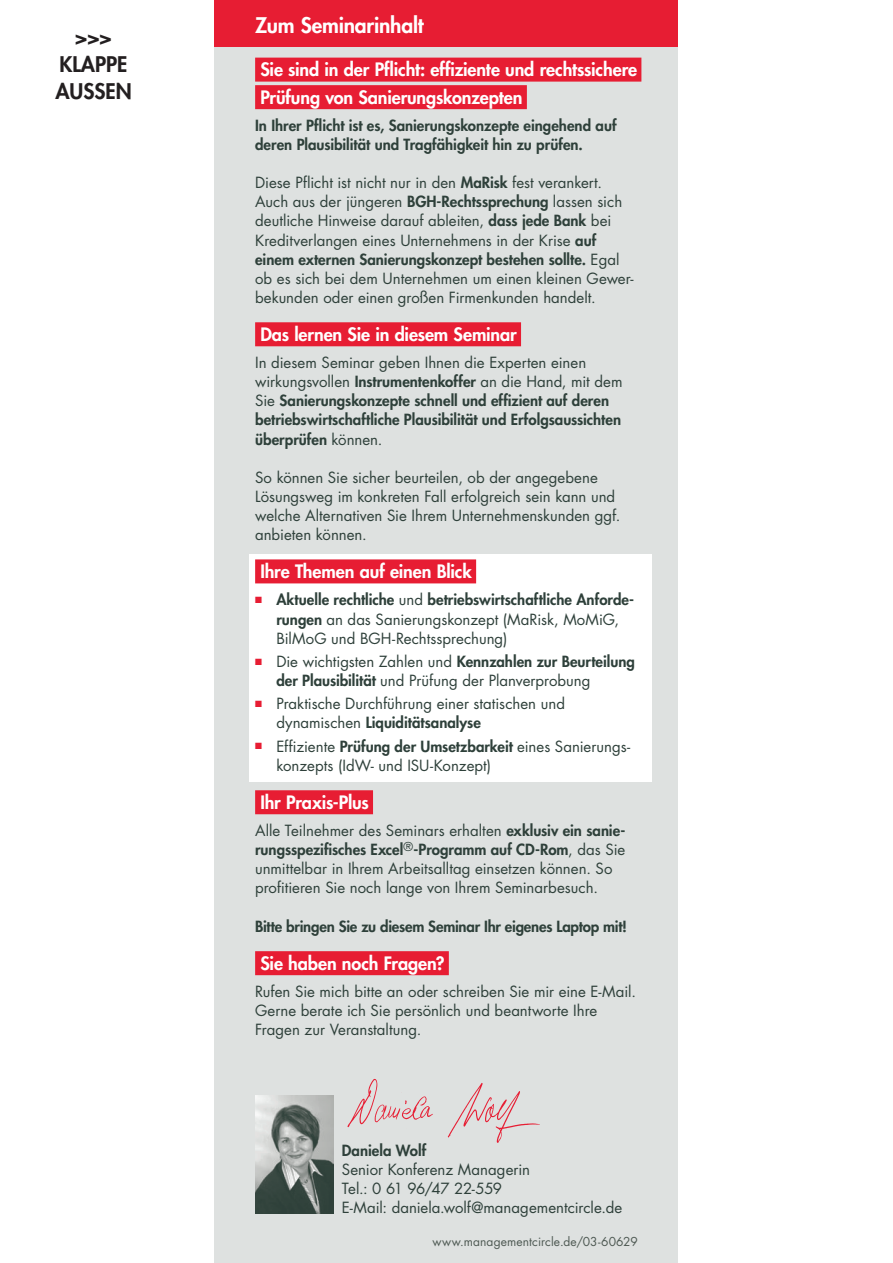
<style>
.page{position:relative;width:893px;height:1263px;background:#fff}
.page>*{position:absolute;margin:0;border:0;box-sizing:border-box;transform-origin:0 0}
.t1{font:800 21px "Futura Std";letter-spacing:-.01em;color:#fff}
.t2{font:800 21px/27px "Futura Std";color:#231f20}
.t3{font:800 18px/27.6px "Futura Std";letter-spacing:-.005em;color:#fff}
.t4{font:15px/19px "Futura Std";color:#2e403a}
.t5{font:800 15px/19px "Futura Std";letter-spacing:-.005em;color:#2e403a}
.t6{font:12px "Futura Std";letter-spacing:.01em;color:#4e5953}
.s1{font-weight:800}
.s2{font-weight:400}
.s3{color:#e71d33}
</style>
<div class="page">
<div style="left:215px;top:30px;width:463px;height:1233px;background:#dee1e0"></div>
<div style="left:215px;top:0;width:463px;height:47px;background:#e71d33"></div>
<img style="left:255px;top:1095px;width:78px;height:118px">
<img style="left:347px;top:1078px;width:193px;height:65px">
<div style="left:249px;top:554px;width:402px;height:227px;background:#fff"></div>
<div style="left:255px;top:58px;width:386px;height:24px;background:#e71d33"></div>
<div style="left:255px;top:85px;width:272px;height:24px;background:#e71d33"></div>
<div style="left:255px;top:322px;width:266px;height:24px;background:#e71d33"></div>
<div style="left:255px;top:559px;width:221px;height:24px;background:#e71d33"></div>
<div style="left:255px;top:790px;width:118px;height:24px;background:#e71d33"></div>
<div style="left:255px;top:951px;width:194px;height:24px;background:#e71d33"></div>
<h1 class="t2" style="left:55px;top:23px;width:58px;text-indent:20px">&gt;&gt;&gt;<br>Klappe<br>Ausse</h1>
<h1 class="t2" style="left:116px;top:77px;width:17px">n</h1>
<h1 class="t1" style="left:255px;top:12px;width:170px">Zum Seminarinhalt</h1>
<p class="t3" style="left:260px;top:56px;width:378px">Sie sind in der Pflicht: effiziente und rechtssichere<br>Prüfung von Sanierungskonzepten</p>
<p class="t5" style="left:255px;top:116px;width:363px">In Ihrer Pflicht ist es, Sanierungskonzepte eingehend auf deren Plausibilität und Tragfähigkeit hin zu prüfen.</p>
<p class="t4" style="left:255px;top:173px;width:380px">Diese Pflicht ist nicht nur in den <span class="s1">MaRisk</span> fest verankert.<br>Auch aus der jüngeren <span class="s1">BGH-Rechtssprechung</span> lassen sich deutliche Hinweise darauf ableiten, <span class="s1">dass jede Bank</span> bei Kreditverlangen eines Unternehmens in der Krise <span class="s1">auf einem externen Sanierungskonzept bestehen sollte.</span> Egal ob es sich bei dem Unternehmen um einen kleinen Gewer&shy;bekunden oder einen großen Firmenkunden handelt.</p>
<p class="t3" style="left:260px;top:320px;width:258px">Das lernen Sie in diesem Seminar</p>
<p class="t5" style="left:255px;top:353px;width:369px"><span class="s2">In diesem Seminar geben Ihnen die Experten einen wirkungsvollen</span> Instrumentenkoffer <span class="s2">an die Hand, mit dem Sie</span> Sanierungskonzepte schnell und effizient auf deren betriebswirtschaftliche Plausibilität und Erfolgsaussichten überprüfen <span class="s2">können.</span></p>
<p class="t4" style="left:255px;top:468px;width:367px">So können Sie sicher beurteilen, ob der angegebene Lösungsweg im konkreten Fall erfolgreich sein kann und welche Alternativen Sie Ihrem Unternehmenskunden ggf. anbieten können.</p>
<p class="t3" style="left:260px;top:557px;width:213px">Ihre Themen auf einen Blick</p>
<p class="t4" style="left:276px;top:591px;width:359px;text-indent:-21px"><span class="s3">■</span> <span class="s1">Aktuelle rechtliche</span> und <span class="s1">betriebswirtschaftliche Anforde&shy;rungen</span> an das Sanierungskonzept (MaRisk, MoMiG,<br>BilMoG und BGH-Rechtssprechung)</p>
<p class="t4" style="left:276px;top:652px;width:360px;text-indent:-21px"><span class="s3">■</span> Die wichtigsten Zahlen und <span class="s1">Kennzahlen zur Beurteilung der Plausibilität</span> und Prüfung der Planverprobung</p>
<p class="t4" style="left:276px;top:694px;width:290px;text-indent:-21px"><span class="s3">■</span> Praktische Durchführung einer statischen und dynamischen <span class="s1">Liquiditätsanalyse</span></p>
<p class="t4" style="left:276px;top:737px;width:355px;text-indent:-21px"><span class="s3">■</span> Effiziente <span class="s1">Prüfung der Umsetzbarkeit</span> eines Sanierungs&shy;konzepts (IdW- und ISU-Konzept)</p>
<p class="t3" style="left:260px;top:788px;width:110px">Ihr Praxis-Plus</p>
<p class="t4" style="left:255px;top:821px;width:372px">Alle Teilnehmer des Seminars erhalten <span class="s1">exklusiv ein sanie&shy;rungsspezifisches Excel</span><sup>®</sup><span class="s1">-Programm auf CD-Rom</span>, das Sie unmittelbar in Ihrem Arbeitsalltag einsetzen können. So profitieren Sie noch lange von Ihrem Seminarbesuch.</p>
<p class="t5" style="left:255px;top:916px;width:373px">Bitte bringen Sie zu diesem Seminar Ihr eigenes Laptop mit!</p>
<p class="t3" style="left:260px;top:949px;width:186px">Sie haben noch Fragen?</p>
<p class="t4" style="left:255px;top:982px;width:382px">Rufen Sie mich bitte an oder schreiben Sie mir eine E-Mail.<br>Gerne berate ich Sie persönlich und beantworte Ihre<br>Fragen zur Veranstaltung.</p>
<p class="t5" style="left:342px;top:1141px;width:86px">Daniela Wolf</p>
<p class="t4" style="left:342px;top:1160px;width:282px">Senior Konferenz Managerin<br>Tel.: 0 61 96/47 22-559<br>E-Mail: daniela.wolf@managementcircle.de</p>
<p class="t6" style="left:433px;top:1234px;width:207px">www.managementcircle.de/03-60629</p>
</div>
